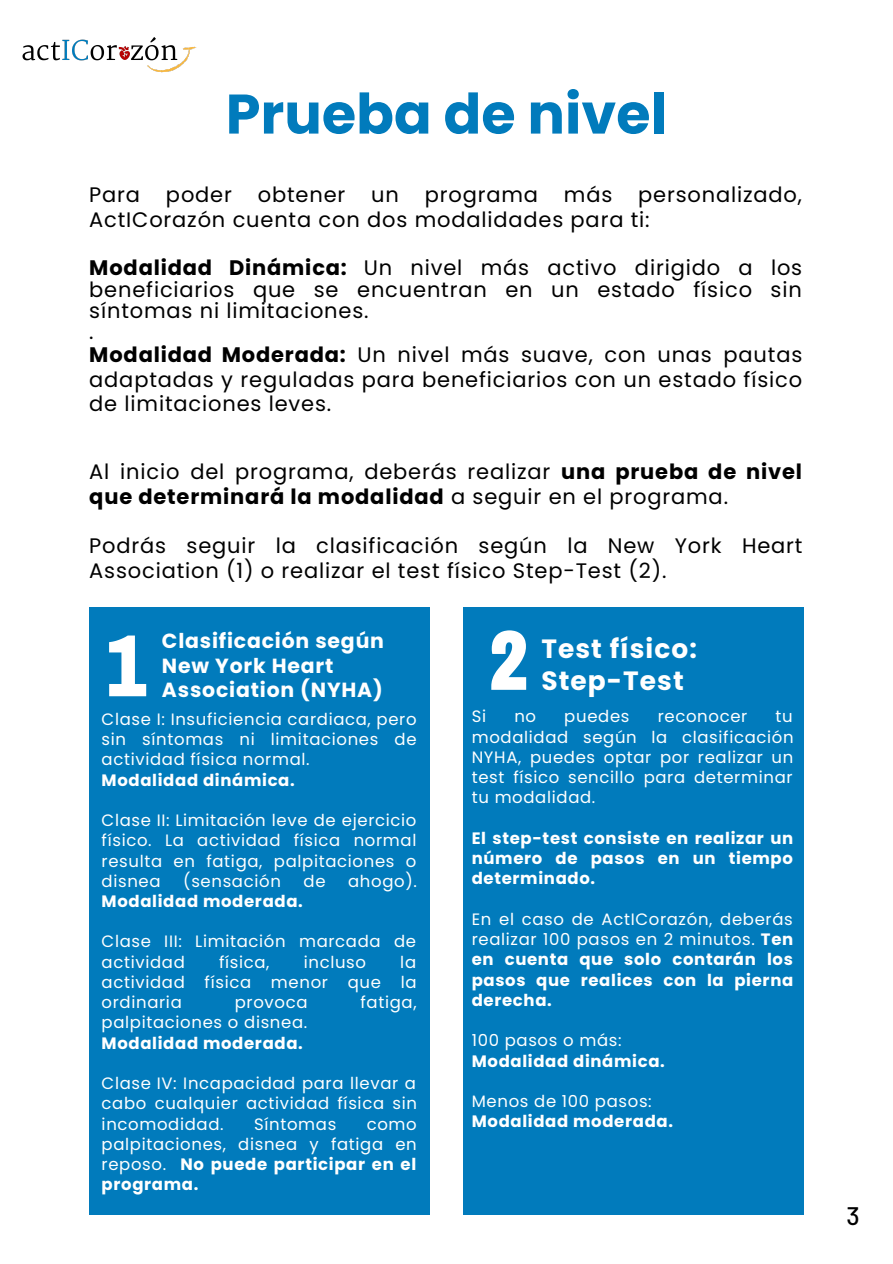
<style>
.page{position:relative;width:893px;height:1264px;background:#fff}
.page>*{position:absolute;margin:0;border:0;box-sizing:border-box;transform-origin:0 0}
.t1{font:700 55.65px "Poppins";color:#017bbc}
.t2{font:700 26.4px "Poppins";letter-spacing:.04em;color:#fff}
.t3{font:500 25.35px "Barlow";color:#000}
.t4{font:21px/24.8px "Poppins";letter-spacing:.04em;color:#000}
.t5{font:700 20.4px/24.8px "Poppins";letter-spacing:.04em;color:#fff}
.t6{font:16.5px/20.2px "Poppins";letter-spacing:.04em;color:#fff;text-align:justify}
.t7{font:700 16.5px/20.2px "Poppins";letter-spacing:.04em;color:#fff;text-align:justify}
.s1{font-weight:700}
.s2{font-weight:400}
</style>
<div class="page">
<img style="left:22px;top:37px;width:175px;height:36px">
<div style="left:462px;top:607px;width:341px;height:607px;background:#017bbc"></div>
<div style="left:89px;top:607px;width:341px;height:607px;background:#017bbc"></div>
<svg style="left:109px;top:635px;width:37px;height:61px"></svg>
<svg style="left:491px;top:630px;width:35px;height:59px"></svg>
<p class="t1" style="left:226px;top:75px;width:442px">Prueba de nivel</p>
<p class="t4" style="left:89px;top:182px;width:714px">Para poder obtener un programa más personalizado,<br>ActICorazón cuenta con dos modalidades para ti:</p>
<p class="t4" style="left:89px;top:257px;width:714px;line-height:21.3px;text-align:justify"><span class="s1">Modalidad Dinámica:</span> Un nivel más activo dirigido a los beneficiarios que se encuentran en un estado físico sin síntomas ni limitaciones.</p>
<p class="t4" style="left:89px;top:320px;width:6px">.</p>
<p class="t4" style="left:89px;top:342px;width:714px;text-align:justify"><span class="s1">Modalidad Moderada:</span> Un nivel más suave, con unas pautas adaptadas y reguladas para beneficiarios con un estado físico de limitaciones leves.</p>
<p class="t4" style="left:89px;top:459px;width:714px">Al inicio del programa, deberás realizar <span class="s1">una prueba de nivel que determinará la modalidad</span> a seguir en el programa.</p>
<p class="t4" style="left:89px;top:533px;width:714px">Podrás seguir la clasificación según la New York Heart<br>Association (1) o realizar el test físico Step-Test (2).</p>
<p class="t5" style="left:162px;top:628px;width:223px">Clasificación según<br>New York Heart<br>Association (NYHA)</p>
<p class="t2" style="left:541px;top:630px;width:157px">Test físico:</p>
<p class="t2" style="left:541px;top:661px;width:144px">Step-Test</p>
<p class="t6" style="left:102px;top:709px;width:316px">Clase I: Insuficiencia cardiaca, pero sin síntomas ni limitaciones de actividad física normal.</p>
<p class="t7" style="left:102px;top:769px;width:195px">Modalidad dinámica.</p>
<p class="t6" style="left:102px;top:810px;width:316px">Clase II: Limitación leve de ejercicio físico. La actividad física normal resulta en fatiga, palpitaciones o disnea</p>
<p class="t6" style="left:183px;top:870px;width:99px">(sensación</p>
<p class="t6" style="left:303px;top:870px;width:24px">de</p>
<p class="t6" style="left:348px;top:870px;width:70px">ahogo).</p>
<p class="t7" style="left:102px;top:891px;width:203px">Modalidad moderada.</p>
<p class="t6" style="left:102px;top:931px;width:316px">Clase III: Limitación marcada de actividad</p>
<p class="t6" style="left:219px;top:951px;width:52px">física,</p>
<p class="t6" style="left:304px;top:951px;width:64px">incluso</p>
<p class="t6" style="left:102px;top:951px;width:316px;text-indent:299px">la actividad física menor que la ordinaria</p>
<p class="t6" style="left:235px;top:992px;width:74px">provoca</p>
<p class="t6" style="left:360px;top:992px;width:58px">fatiga,</p>
<p class="t6" style="left:102px;top:1012px;width:207px">palpitaciones o disnea.</p>
<p class="t7" style="left:102px;top:1032px;width:203px">Modalidad moderada.</p>
<p class="t6" style="left:102px;top:1073px;width:317px">Clase IV: Incapacidad para llevar a cabo cualquier actividad física sin incomodidad.</p>
<p class="t6" style="left:254px;top:1113px;width:84px">Síntomas</p>
<p class="t6" style="left:102px;top:1113px;width:317px;text-indent:265px">como palpitaciones, disnea y fatiga en reposo. <span class="s1">No puede participar en el programa.</span></p>
<p class="t6" style="left:471px;top:706px;width:16px">Si</p>
<p class="t6" style="left:514px;top:706px;width:23px">no</p>
<p class="t6" style="left:564px;top:706px;width:67px">puedes</p>
<p class="t6" style="left:657px;top:706px;width:91px">reconocer</p>
<p class="t6" style="left:471px;top:706px;width:323px;text-indent:304px">tu modalidad según la clasificación NYHA, puedes optar por realizar un test físico sencillo para determinar tu modalidad.</p>
<p class="t7" style="left:471px;top:828px;width:323px">El step-test consiste en realizar un número de pasos en un tiempo determinado.</p>
<p class="t7" style="left:471px;top:908px;width:323px"><span class="s2">En el caso de ActICorazón, deberás realizar 100 pasos en 2 minutos.</span> Ten en cuenta que solo contarán los pasos que realices con la pierna derecha.</p>
<p class="t6" style="left:471px;top:1030px;width:151px">100 pasos o más:</p>
<p class="t7" style="left:471px;top:1050px;width:195px">Modalidad dinámica.</p>
<p class="t6" style="left:471px;top:1091px;width:181px">Menos de 100 pasos:</p>
<p class="t7" style="left:471px;top:1111px;width:203px">Modalidad moderada.</p>
<p class="t3" style="left:846px;top:1199px;width:15px">3</p>
</div>
